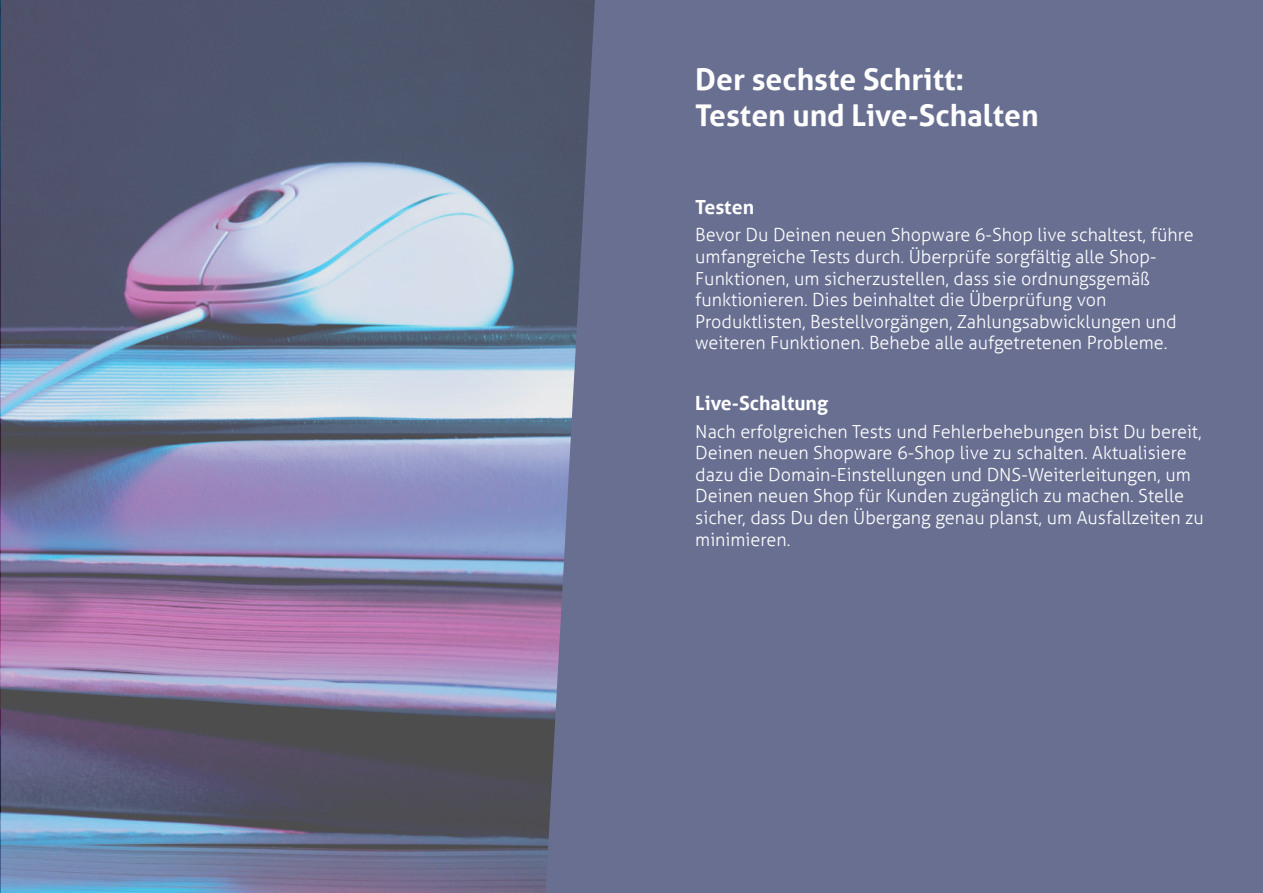
<style>
.page{position:relative;width:1263px;height:893px;background:#fff}
.page>*{position:absolute;margin:0;border:0;box-sizing:border-box;transform-origin:0 0}
.t1{font:700 30px/36px "Aller";color:#fff}
.t2{font:700 19.5px "Aller";color:#fff}
.t3{font:300 18px/21.6px "Aller";color:#fff}
</style>
<div class="page">
<img style="left:0;top:0;width:546px;height:893px">
<div style="left:546px;top:0;width:717px;height:893px;background:#686f91"></div>
<h1 class="t1" style="left:695px;top:62px;width:345px">Der sechste Schritt:<br>Testen und Live-Schalten</h1>
<p class="t2" style="left:695px;top:196px;width:60px">Testen</p>
<p class="t3" style="left:695px;top:225px;width:500px">Bevor Du Deinen neuen Shopware 6-Shop live schaltest, führe umfangreiche Tests durch. Überprüfe sorgfältig alle Shop-Funktionen, um sicherzustellen, dass sie ordnungsgemäß funktionieren. Dies beinhaltet die Überprüfung von Produktlisten, Bestellvorgängen, Zahlungsabwicklungen und weiteren Funktionen. Behebe alle aufgetretenen Probleme.</p>
<p class="t2" style="left:695px;top:392px;width:134px">Live-Schaltung</p>
<p class="t3" style="left:695px;top:421px;width:510px">Nach erfolgreichen Tests und Fehlerbehebungen bist Du bereit, Deinen neuen Shopware 6-Shop live zu schalten. Aktualisiere dazu die Domain-Einstellungen und DNS-Weiterleitungen, um Deinen neuen Shop für Kunden zugänglich zu machen. Stelle sicher, dass Du den Übergang genau planst, um Ausfallzeiten zu minimieren.</p>
</div>
